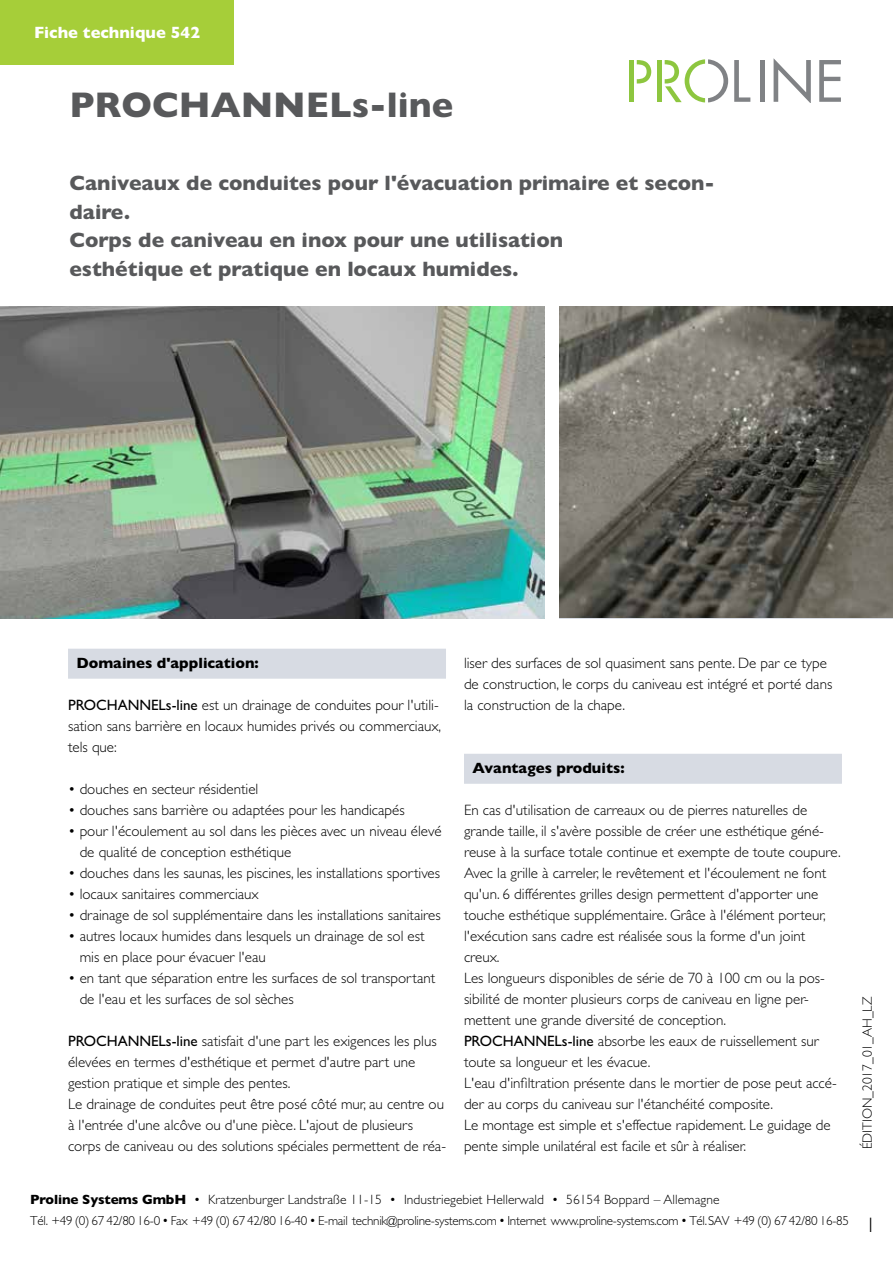
<style>
.page{position:relative;width:893px;height:1263px;background:#fff}
.page>*{position:absolute;margin:0;border:0;box-sizing:border-box;transform-origin:0 0}
.t1{font:700 36px "Gill Sans";color:#58595b}
.t2{font:700 21px/28.5px "Gill Sans";color:#58595b}
.t3{font:700 16.5px "Gill Sans";color:#fff}
.t4{font:300 15px/21px "Gill Sans";color:#000}
.t5{font:700 15px "Gill Sans";color:#000}
.t6{font:300 13.5px "Gill Sans";letter-spacing:.005em;color:#000}
.t7{font:300 13.05px "Gill Sans";letter-spacing:-.02em;color:#000}
.s1{font-weight:400}
.s2{font-weight:700}
.s3{font-size:13.5px}
.s4{font-size:21px}
</style>
<div class="page">
<div style="left:0;top:0;width:234px;height:64px;background:#a6ce39"></div>
<svg style="left:637px;top:60px;width:14px;height:24px"></svg>
<div style="left:629px;top:60px;width:5px;height:42px;background:#8dc63f"></div>
<div style="left:657px;top:60px;width:5px;height:42px;background:#8dc63f"></div>
<svg style="left:665px;top:59px;width:63px;height:43px"></svg>
<svg style="left:734px;top:60px;width:16px;height:42px"></svg>
<div style="left:760px;top:60px;width:5px;height:42px;background:#808285"></div>
<svg style="left:774px;top:59px;width:37px;height:43px"></svg>
<svg style="left:819px;top:60px;width:22px;height:42px"></svg>
<div style="left:68px;top:649px;width:378px;height:30px;background:#d7dbe3"></div>
<div style="left:464px;top:754px;width:378px;height:30px;background:#d7dbe3"></div>
<img style="left:560px;top:306px;width:333px;height:312px">
<img style="left:0;top:306px;width:545px;height:313px">
<p class="t3" style="left:34px;top:19px;width:168px">Fiche technique 542</p>
<h1 class="t1" style="left:69px;top:76px;width:385px">PROCHANNELs-line</h1>
<h2 class="t2" style="left:69px;top:168px;width:647px">Caniveaux de conduites pour l'évacuation primaire et secon&shy;daire.<br>Corps de caniveau en inox pour une utilisation<br>esthétique et pratique en locaux humides.</h2>
<p class="t5" style="left:77px;top:651px;width:184px">Domaines d'application:</p>
<p class="t4" style="left:68px;top:694px;width:375px"><span class="s1">PROCHANNELs-line</span> est un drainage de conduites pour l'utili&shy;sation sans barrière en locaux humides privés ou commerciaux, tels que:</p>
<p class="t4" style="left:68px;top:778px;width:192px">• douches en secteur résidentiel</p>
<p class="t4" style="left:68px;top:799px;width:338px">• douches sans barrière ou adaptées pour les handicapés</p>
<p class="t4" style="left:80px;top:820px;width:363px;text-indent:-12px">• pour l'écoulement au sol dans les pièces avec un niveau élevé de qualité de conception esthétique</p>
<p class="t4" style="left:68px;top:862px;width:373px">• douches dans les saunas, les piscines, les installations sportives</p>
<p class="t4" style="left:68px;top:883px;width:192px">• locaux sanitaires commerciaux</p>
<p class="t4" style="left:68px;top:904px;width:374px">• drainage de sol supplémentaire dans les installations sanitaires</p>
<p class="t4" style="left:80px;top:925px;width:346px;text-indent:-12px">• autres locaux humides dans lesquels un drainage de sol est mis en place pour évacuer l'eau</p>
<p class="t4" style="left:80px;top:967px;width:357px;text-indent:-12px">• en tant que séparation entre les surfaces de sol transportant de l'eau et les surfaces de sol sèches</p>
<p class="t4" style="left:68px;top:1030px;width:379px"><span class="s1">PROCHANNELs-line</span> satisfait d'une part les exigences les plus élevées en termes d'esthétique et permet d'autre part une gestion pratique et simple des pentes.<br>Le drainage de conduites peut être posé côté mur, au centre ou à l'entrée d'une alcôve ou d'une pièce. L'ajout de plusieurs corps de caniveau ou des solutions spéciales permettent de réa-</p>
<p class="t4" style="left:464px;top:652px;width:370px">liser des surfaces de sol quasiment sans pente. De par ce type de construction, le corps du caniveau est intégré et porté dans la construction de la chape.</p>
<p class="t5" style="left:472px;top:756px;width:154px">Avantages produits:</p>
<p class="t4" style="left:464px;top:799px;width:378px">En cas d'utilisation de carreaux ou de pierres naturelles de grande taille, il s'avère possible de créer une esthétique géné&shy;reuse à la surface totale continue et exempte de toute coupure.<br>Avec la grille à carreler, le revêtement et l'écoulement ne font qu'un. 6 différentes grilles design permettent d'apporter une touche esthétique supplémentaire. Grâce à l'élément porteur, l'exécution sans cadre est réalisée sous la forme d'un joint creux.<br>Les longueurs disponibles de série de 70 à 100 cm ou la pos&shy;sibilité de monter plusieurs corps de caniveau en ligne per&shy;mettent une grande diversité de conception.<br><span class="s1">PROCHANNELs-line</span> absorbe les eaux de ruissellement sur toute sa longueur et les évacue.<br>L'eau d'infiltration présente dans le mortier de pose peut accé&shy;der au corps du caniveau sur l'étanchéité composite.<br>Le montage est simple et s'effectue rapidement. Le guidage de pente simple unilatéral est facile et sûr à réaliser.</p>
<p class="t6" style="left:857px;top:1149px;width:154px;rotate:-90deg">ÉDITION_2017_01_AH_LZ</p>
<p class="t6" style="left:30px;top:1189px;width:691px"><span class="s2">Proline Systems GmbH</span> • Kratzenburger Landstraße 11-15 • Industriegebiet Hellerwald • 56154 Boppard – Allemagne</p>
<p class="t7" style="left:30px;top:1210px;width:847px">Tél. +49 (0) 67 42/80 16-0 <span class="s3">•</span> Fax +49 (0) 67 42/80 16-40 <span class="s3">•</span> E-mail technik@proline-systems.com <span class="s3">•</span> Internet www.proline-systems.com <span class="s3">•</span> Tél. SAV +49 (0) 67 42/80 16-85 <span class="s4">1</span></p>
</div>
